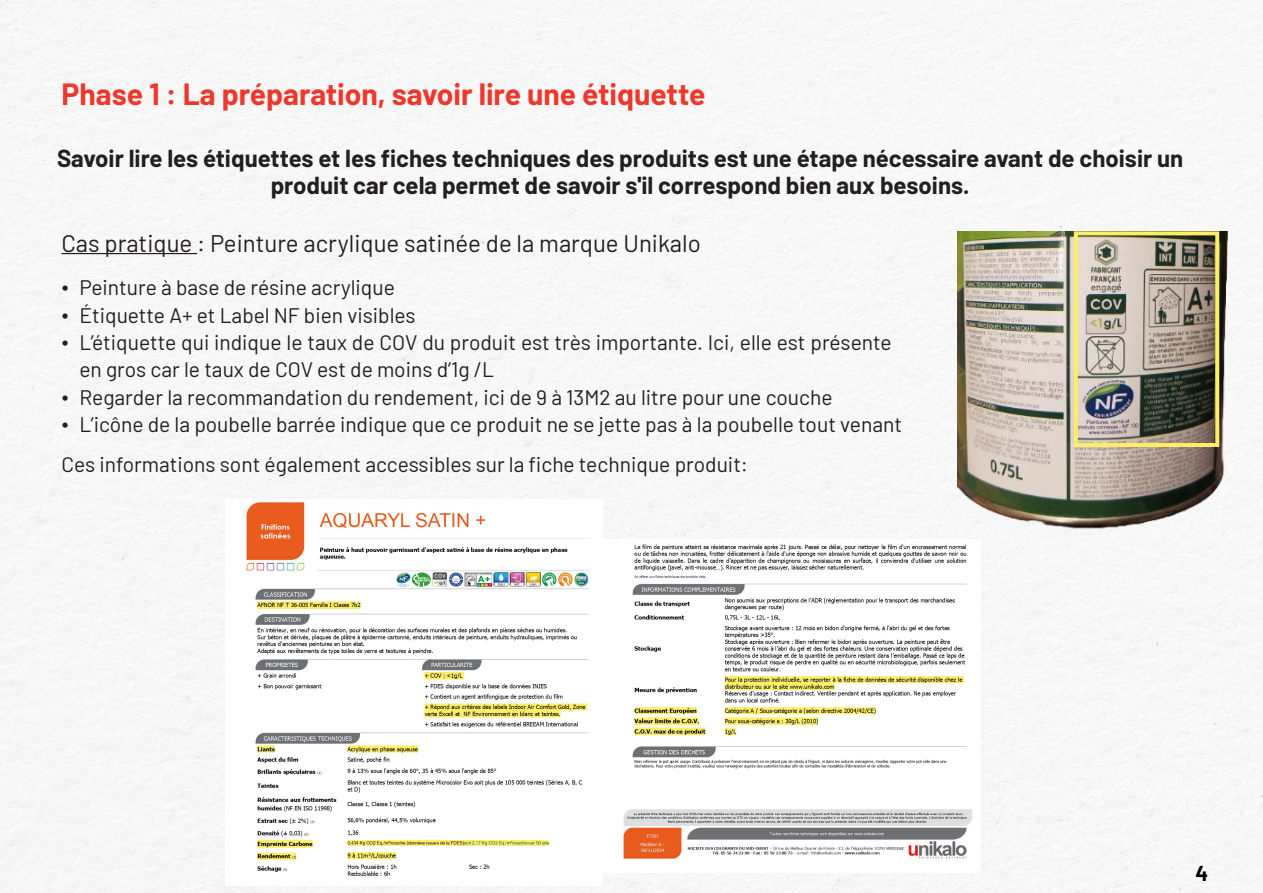
<style>
.page{position:relative;width:1263px;height:893px;background:#fff}
.page>*{position:absolute;margin:0;border:0;box-sizing:border-box;transform-origin:0 0}
.t1{font:700 30px "Barlow";color:#ed382b}
.t2{font:700 24px/26.4px "Barlow";color:#231f20;text-align:center}
.t3{font:24px "Barlow";color:#231f20}
.t4{font:21px/27.3px "Barlow";color:#231f20}
.t5{font:700 21px "Barlow";color:#000}
.s1{font-family:"Times New Roman"}
</style>
<div class="page">
<img style="left:0;top:0;width:1263px;height:893px">
<hr style="left:62px;top:253px;width:135px;height:1px;background:#231f20">
<img style="left:603px;top:539px;width:377px;height:334px">
<img style="left:226px;top:499px;width:377px;height:387px">
<img style="left:958px;top:231px;width:277px;height:299px">
<div style="left:1074px;top:231px;width:145px;height:216px;border:4px solid #feed66"></div>
<h1 class="t1" style="left:62px;top:72px;width:646px">Phase 1 : La préparation, savoir lire une étiquette</h1>
<p class="t2" style="left:57px;top:144px;width:1128px">Savoir lire les étiquettes et les fiches techniques des produits est une étape nécessaire avant de choisir un produit car cela permet de savoir s'il correspond bien aux besoins.</p>
<p class="t3" style="left:62px;top:226px;width:641px">Cas pratique : Peinture acrylique satinée de la marque Unikalo</p>
<p class="t4" style="left:62px;top:272px;width:335px"><span class="s1">•</span> Peinture à base de résine acrylique</p>
<p class="t4" style="left:62px;top:300px;width:356px"><span class="s1">•</span> Étiquette A+ et Label NF bien visibles</p>
<p class="t4" style="left:79px;top:327px;width:814px;text-indent:-18px"><span class="s1">•</span> L’étiquette qui indique le taux de COV du produit est très importante. Ici, elle est présente en gros car le taux de COV est de moins d’1g /L</p>
<p class="t4" style="left:62px;top:382px;width:772px"><span class="s1">•</span> Regarder la recommandation du rendement, ici de 9 à 13M2 au litre pour une couche</p>
<p class="t4" style="left:62px;top:409px;width:842px"><span class="s1">•</span> L’icône de la poubelle barrée indique que ce produit ne se jette pas à la poubelle tout venant</p>
<p class="t4" style="left:62px;top:450px;width:688px">Ces informations sont également accessibles sur la fiche technique produit:</p>
<p class="t5" style="left:1195px;top:858px;width:14px">4</p>
</div>
